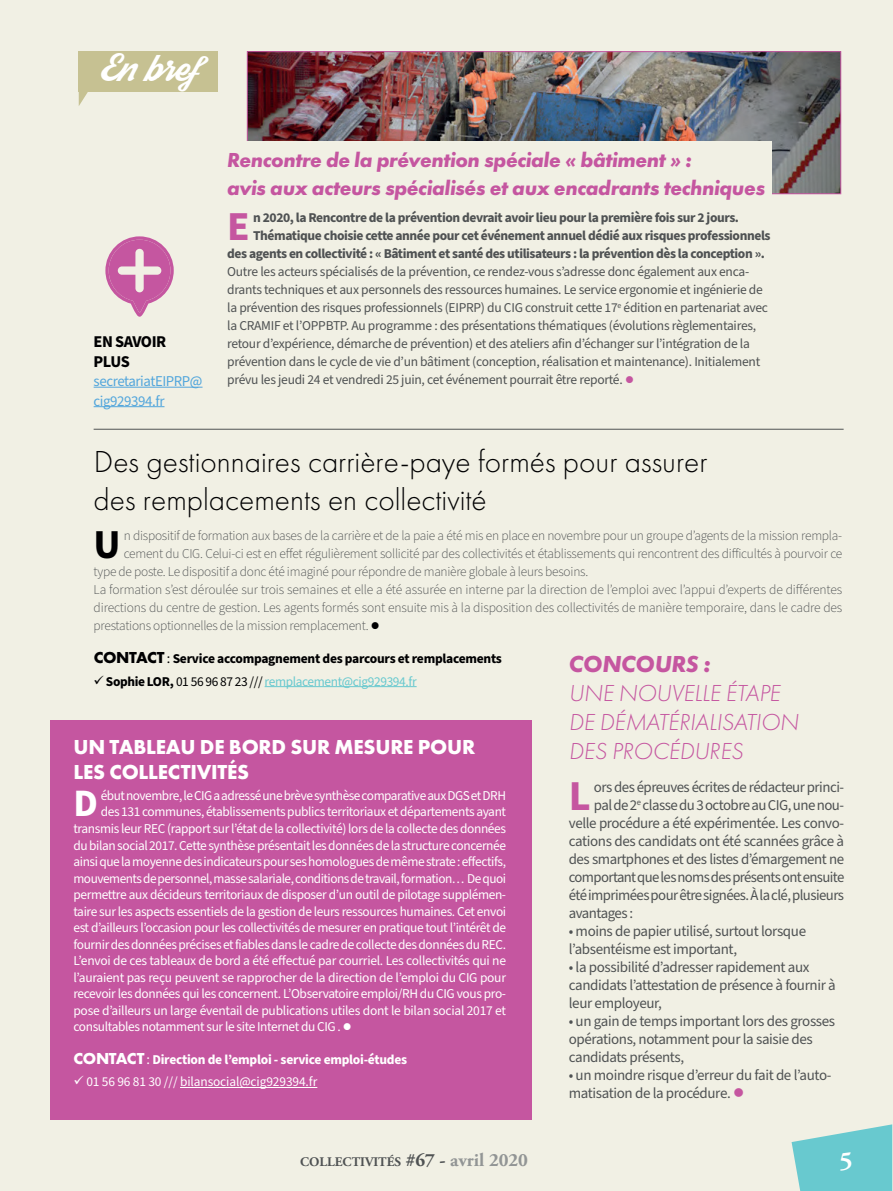
<style>
.page{position:relative;width:893px;height:1191px;background:#fff}
.page>*{position:absolute;margin:0;border:0;box-sizing:border-box;transform-origin:0 0}
.t1{font:700 42.6px "Source Sans Pro";color:#c556a0}
.t2{font:700 41.1px "Source Sans Pro";color:#000001}
.t3{font:700 41.1px "Source Sans Pro";color:#c556a0}
.t4{font:700 38.85px "Source Sans Pro";color:#fff}
.t5{font:300 31.5px/37.8px "Futura PT";color:#000001}
.t6{font:26.4px "Streetwear";color:#fff}
.t7{font:700 25.5px "Adobe Garamond Pro";color:#fff}
.t8{font:italic 300 24px/28.8px "Futura PT";letter-spacing:-.01em;color:#c556a0}
.t9{font:italic 700 24px "Futura PT";letter-spacing:-.01em;color:#c556a0}
.t10{font:italic 700 21px/28.8px "Futura PT";letter-spacing:-.02em;color:#c556a0}
.t11{font:700 21px/25.2px "Futura PT";letter-spacing:-.01em;color:#fff}
.t12{font:700 16.5px/19.5px "Source Sans Pro";letter-spacing:-.03em;color:#000001}
.t13{font:15px/18px "Source Sans Pro";letter-spacing:-.03em;color:#4f5253}
.t14{font:15px/19.5px "Source Sans Pro";letter-spacing:-.03em;color:#52a6dc}
.t15{font:13.5px "Source Sans Pro";letter-spacing:-.03em;color:#fff}
.t16{font:300 13.5px "Source Sans Pro";letter-spacing:-.02em;color:#4f5253}
.t17{font:13.5px/18px "Source Sans Pro";letter-spacing:-.02em;color:#4f5253}
.t18{font:700 13.5px "Source Sans Pro";letter-spacing:-.03em;color:#4f5253}
.t19{font:700 13.5px "Source Sans Pro";letter-spacing:-.02em;color:#000001}
.t20{font:13.5px "Source Sans Pro";letter-spacing:-.03em;color:#68c9cf}
.t21{font:700 13.5px "Source Sans Pro";letter-spacing:-.02em;color:#fff}
.t22{font:13.5px "Source Sans Pro";letter-spacing:-.01em;color:#fff}
.t23{font:700 13.2px "Adobe Garamond Pro";color:#4f5253}
.s1{color:#c556a0}
.s2{color:#000001}
.s3{font-family:"Futura PT";font-size:16.5px}
.s4{font-weight:400;font-size:14.25px}
.s5{font-weight:700;color:#000001}
.s6{font-size:18.75px}
.s7{font-size:18.75px;color:#929595}
</style>
<div class="page">
<div style="left:0;top:0;width:892px;height:1191px;background:#f1f0e4"></div>
<svg style="left:792px;top:1124px;width:100px;height:67px"></svg>
<div style="left:79px;top:51px;width:139px;height:41px;background:#c6c192"></div>
<svg style="left:79px;top:92px;width:9px;height:14px"></svg>
<div style="left:50px;top:720px;width:482px;height:399px;background:#c556a0"></div>
<hr style="left:180px;top:1087px;width:137px;height:1px;background:#fff">
<hr style="left:265px;top:686px;width:152px;height:1px;background:#68c9cf">
<img style="left:249px;top:53px;width:590px;height:139px">
<div style="left:247px;top:51px;width:594px;height:143px;border:1px solid #c556a0"></div>
<hr style="left:94px;top:387px;width:109px;height:1px;background:#52a6dc">
<hr style="left:94px;top:406px;width:70px;height:1px;background:#52a6dc">
<svg style="left:105px;top:236px;width:69px;height:81px"></svg>
<hr style="left:94px;top:429px;width:750px;height:1px;background:#4f5253">
<div style="left:227px;top:141px;width:545px;height:266px;background:#f1f0e4"></div>
<h3 class="t6" style="left:98px;top:56px;width:123px">En bref</h3>
<p class="t12" style="left:94px;top:332px;width:74px">EN SAVOIR<br>PLUS</p>
<p class="t14" style="left:94px;top:372px;width:110px">secretariatEIPRP@ cig929394.fr</p>
<h3 class="t10" style="left:227px;top:145px;width:540px">Rencontre de la prévention spéciale « bâtiment » :<br>avis aux acteurs spécialisés et aux encadrants techniques</h3>
<h2 class="t3" style="left:227px;top:198px;width:24px">E</h2>
<p class="t18" style="left:253px;top:208px;width:487px">n 2020, la Rencontre de la prévention devrait avoir lieu pour la première fois sur 2 jours.</p>
<p class="t18" style="left:253px;top:226px;width:519px">Thématique choisie cette année pour cet événement annuel dédié aux risques professionnels</p>
<p class="t18" style="left:227px;top:244px;width:539px">des agents en collectivité : « Bâtiment et santé des utilisateurs : la prévention dès la conception ».</p>
<p class="t17" style="left:227px;top:263px;width:542px">Outre les acteurs spécialisés de la prévention, ce rendez-vous s’adresse donc également aux enca&shy;drants techniques et aux personnels des ressources humaines. Le service ergonomie et ingénierie de la prévention des risques professionnels (EIPRP) du CIG construit cette 17<sup>e</sup> édition en partenariat avec la CRAMIF et l’OPPBTP. Au programme : des présentations thématiques (évolutions règlementaires, retour d’expérience, démarche de prévention) et des ateliers afin d’échanger sur l’intégration de la prévention dans le cycle de vie d’un bâtiment (conception, réalisation et maintenance). Initialement prévu les jeudi 24 et vendredi 25 juin, cet événement pourrait être reporté. <span class="s1">●</span></p>
<h3 class="t5" style="left:94px;top:443px;width:615px">Des gestionnaires carrière-paye formés pour assurer des remplacements en collectivité</h3>
<h2 class="t2" style="left:94px;top:516px;width:29px">U</h2>
<p class="t16" style="left:124px;top:527px;width:720px">n dispositif de formation aux bases de la carrière et de la paie a été mis en place en novembre pour un groupe d’agents de la mission rempla-</p>
<p class="t16" style="left:124px;top:544px;width:720px">cement du CIG. Celui-ci est en effet régulièrement sollicité par des collectivités et établissements qui rencontrent des difficultés à pourvoir ce</p>
<p class="t16" style="left:94px;top:562px;width:496px">type de poste. Le dispositif a donc été imaginé pour répondre de manière globale à leurs besoins.</p>
<p class="t16" style="left:94px;top:581px;width:750px">La formation s’est déroulée sur trois semaines et elle a été assurée en interne par la direction de l’emploi avec l’appui d’experts de différentes</p>
<p class="t16" style="left:94px;top:599px;width:750px">directions du centre de gestion. Les agents formés sont ensuite mis à la disposition des collectivités de manière temporaire, dans le cadre des</p>
<p class="t16" style="left:94px;top:617px;width:288px">prestations optionnelles de la mission remplacement. <span class="s2">●</span></p>
<p class="t19" style="left:94px;top:649px;width:410px"><span class="s3">CONTACT</span> <span class="s4">:</span> Service accompagnement des parcours et remplacements</p>
<p class="t20" style="left:94px;top:672px;width:324px"><span class="s2">✓</span> <span class="s5">Sophie LOR,</span> <span class="s2">01 56 96 87 23 ///</span> remplacement@cig929394.fr</p>
<h3 class="t9" style="left:569px;top:649px;width:143px">CONCOURS :</h3>
<h3 class="t8" style="left:569px;top:679px;width:231px">UNE NOUVELLE ÉTAPE<br>DE DÉMATÉRIALISATION<br>DES PROCÉDURES</h3>
<h1 class="t1" style="left:569px;top:767px;width:24px">L</h1>
<p class="t13" style="left:594px;top:779px;width:252px">ors des épreuves écrites de rédacteur princi-</p>
<h3 class="t11" style="left:74px;top:734px;width:403px">UN TABLEAU DE BORD SUR MESURE POUR<br>LES COLLECTIVITÉS</h3>
<h3 class="t4" style="left:73px;top:777px;width:26px">D</h3>
<p class="t15" style="left:101px;top:786px;width:407px">ébut novembre, le CIG a adressé une brève synthèse comparative aux DGS et DRH</p>
<p class="t13" style="left:594px;top:797px;width:252px">pal de 2<sup>e</sup> classe du 3 octobre au CIG, une nou-</p>
<p class="t13" style="left:569px;top:815px;width:277px">velle procédure a été expérimentée. Les convo-</p>
<p class="t13" style="left:569px;top:833px;width:277px">cations des candidats ont été scannées grâce à</p>
<p class="t13" style="left:569px;top:851px;width:277px">des smartphones et des listes d’émargement ne</p>
<p class="t13" style="left:569px;top:869px;width:277px">comportant que les noms des présents ont ensuite</p>
<p class="t13" style="left:569px;top:887px;width:277px">été imprimées pour être signées. À la clé, plusieurs</p>
<p class="t13" style="left:569px;top:905px;width:66px">avantages :</p>
<p class="t13" style="left:569px;top:923px;width:239px">• moins de papier utilisé, surtout lorsque l’absentéisme est important,</p>
<p class="t13" style="left:569px;top:959px;width:268px">• la possibilité d’adresser rapidement aux candidats l’attestation de présence à fournir à leur employeur,</p>
<p class="t13" style="left:569px;top:1013px;width:268px">• un gain de temps important lors des grosses opérations, notamment pour la saisie des candidats présents,</p>
<p class="t13" style="left:569px;top:1067px;width:264px">• un moindre risque d’erreur du fait de l’auto&shy;matisation de la procédure. <span class="s1">●</span></p>
<p class="t15" style="left:101px;top:803px;width:407px">des 131 communes, établissements publics territoriaux et départements ayant</p>
<p class="t15" style="left:73px;top:819px;width:434px">transmis leur REC (rapport sur l’état de la collectivité) lors de la collecte des données</p>
<p class="t15" style="left:73px;top:836px;width:434px">du bilan social2017. Cette synthèse présentait les données de la structure concernée</p>
<p class="t15" style="left:73px;top:852px;width:434px">ainsi que la moyenne des indicateurs pour ses homologues de même strate : effectifs,</p>
<p class="t15" style="left:73px;top:869px;width:434px">mouvements de personnel, masse salariale, conditions de travail, formation… De quoi</p>
<p class="t15" style="left:73px;top:885px;width:434px">permettre aux décideurs territoriaux de disposer d’un outil de pilotage supplémen-</p>
<p class="t15" style="left:73px;top:902px;width:434px">taire sur les aspects essentiels de la gestion de leurs ressources humaines. Cet envoi</p>
<p class="t15" style="left:73px;top:918px;width:434px">est d’ailleurs l’occasion pour les collectivités de mesurer en pratique tout l’intérêt de</p>
<p class="t15" style="left:73px;top:935px;width:434px">fournir des données précises et fiables dans le cadre de collecte des données du REC.</p>
<p class="t15" style="left:73px;top:951px;width:434px">L’envoi de ces tableaux de bord a été effectué par courriel. Les collectivités qui ne</p>
<p class="t15" style="left:73px;top:968px;width:434px">l’auraient pas reçu peuvent se rapprocher de la direction de l’emploi du CIG pour</p>
<p class="t15" style="left:73px;top:984px;width:434px">recevoir les données qui les concernent. L’Observatoire emploi/RH du CIG vous pro-</p>
<p class="t15" style="left:73px;top:1001px;width:434px">pose d’ailleurs un large éventail de publications utiles dont le bilan social 2017 et</p>
<p class="t15" style="left:73px;top:1017px;width:280px">consultables notamment sur le site Internet du CIG . ●</p>
<p class="t21" style="left:74px;top:1050px;width:335px"><span class="s3">CONTACT</span> <span class="s4">:</span> Direction de l’emploi - service emploi-études</p>
<p class="t22" style="left:73px;top:1073px;width:245px">✓ 01 56 96 81 30 /// bilansocial@cig929394.fr</p>
<p class="t23" style="left:300px;top:1154px;width:229px">COLLECTIVITÉS <span class="s6">#67 -</span> <span class="s7">avril 2020</span></p>
<h3 class="t7" style="left:840px;top:1145px;width:15px">5</h3>
</div>
